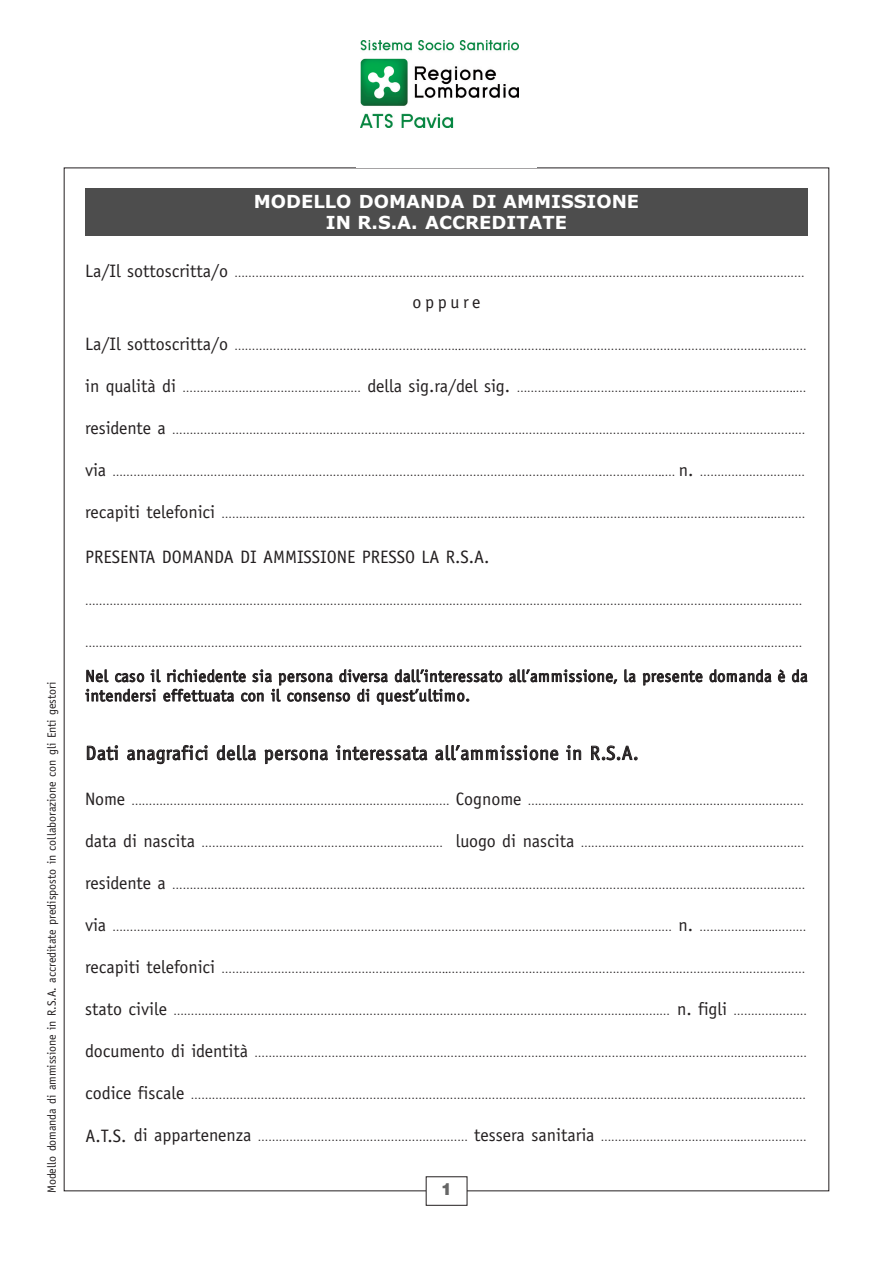
<style>
.page{position:relative;width:893px;height:1263px;background:#fff}
.page>*{position:absolute;margin:0;border:0;box-sizing:border-box;transform-origin:0 0}
.t1{font:19.5px "Officina Sans";letter-spacing:.03em;color:#231f20}
.t2{font:18px "Officina Sans";color:#231f20}
.t3{font:700 18px/21.6px "Verdana";color:#fff;text-align:center}
.t4{font:16.5px/19.5px "Officina Sans";letter-spacing:.025em;color:#231f20}
.t5{font:900 16.5px "Helvetica";color:#666}
.t6{font:12px "Officina Sans";color:#231f20}
.t7{font:10.5px "Officina Sans";color:#231f20}
.s1{font-size:18px}
</style>
<div class="page">
<div style="left:426px;top:1176px;width:41px;height:30px;border:1px solid #231f20"></div>
<div style="left:85px;top:188px;width:723px;height:48px;background:#4d4d4d"></div>
<img style="left:360px;top:40px;width:158px;height:88px">
<p class="t6" style="left:47px;top:1193px;width:513px;rotate:-90deg">Modello domanda di ammissione in R.S.A. accreditate predisposto in collaborazione con gli Enti gestori</p>
<h2 class="t3" style="left:254px;top:191px;width:387px">MODELLO DOMANDA DI AMMISSIONE<br>IN R.S.A. ACCREDITATE</h2>
<p class="t7" style="left:85px;top:269px;width:721px"><span class="s1">La/Il sottoscritta/o</span> …………………………………………………………………………………………………………………………………….…………</p>
<h2 class="t2" style="left:413px;top:295px;width:69px">oppure</h2>
<p class="t7" style="left:85px;top:343px;width:723px"><span class="s1">La/Il sottoscritta/o</span> ………………………………………………………..……………………..…………………………………………………….…………</p>
<p class="t7" style="left:85px;top:385px;width:723px"><span class="s1">in qualità di</span> …………………………………………… <span class="s1">della sig.ra/del sig.</span> ……………………………………………………………………..…</p>
<p class="t7" style="left:85px;top:427px;width:722px"><span class="s1">residente a</span> ……………………………………….………………………………………………………………………………………………………………………</p>
<p class="t7" style="left:85px;top:469px;width:721px"><span class="s1">via</span> …………………………………………………………………………………………………………………………………………..… <span class="s1">n.</span> …………………………</p>
<p class="t7" style="left:85px;top:511px;width:722px"><span class="s1">recapiti telefonici</span> …………………………………………………………………………………………………………………………………………..………</p>
<h2 class="t2" style="left:85px;top:550px;width:406px">PRESENTA DOMANDA DI AMMISSIONE PRESSO LA R.S.A.</h2>
<p class="t7" style="left:85px;top:598px;width:719px">……………………………………………………………………………………………………………………………………………………………………………….……</p>
<p class="t7" style="left:85px;top:640px;width:719px">…………………………………………………………………………………………………………………………………………………………………………….………</p>
<h3 class="t4" style="left:85px;top:668px;width:724px">Nel caso il richiedente sia persona diversa dall’interessato all’ammissione, la presente domanda è da intendersi effettuata con il consenso di quest’ultimo.</h3>
<h1 class="t1" style="left:85px;top:745px;width:555px">Dati anagrafici della persona interessata all’ammissione in R.S.A.</h1>
<p class="t7" style="left:85px;top:797px;width:720px"><span class="s1">Nome</span> ………………………………………………………………………….…… <span class="s1">Cognome</span> ……………………………………………….……………………</p>
<p class="t7" style="left:85px;top:839px;width:721px"><span class="s1">data di nascita</span> …………………………………………………………… <span class="s1">luogo di nascita</span> ……………………………………….………………</p>
<p class="t7" style="left:85px;top:881px;width:722px"><span class="s1">residente a</span> ……………………………………………………………….………………………………………………………………………………………………</p>
<p class="t7" style="left:85px;top:923px;width:723px"><span class="s1">via</span> ……………………………………………….…………………………………………………………………………………………… <span class="s1">n.</span> ……………..…..………</p>
<p class="t7" style="left:85px;top:965px;width:722px"><span class="s1">recapiti telefonici</span> ………………………………………………………..…………………………………………………………………………………………</p>
<p class="t7" style="left:85px;top:1007px;width:723px"><span class="s1">stato civile</span> ………………………………………………………………………………………………………………….………… <span class="s1">n. figli</span> …………………</p>
<p class="t7" style="left:85px;top:1049px;width:723px"><span class="s1">documento di identità</span> ………………………………………………………………………………………………………………………….…….…………</p>
<p class="t7" style="left:85px;top:1091px;width:722px"><span class="s1">codice fiscale</span> ……………………………………………………………………………………………………………………………………….…….……………</p>
<h2 class="t2" style="left:100px;top:1128px;width:153px">S L di appartenenza</h2>
<h2 class="t2" style="left:85px;top:1129px;width:43px">A.T.S.</h2>
<p class="t7" style="left:258px;top:1133px;width:550px">…………………………………………………… <span class="s1">tessera sanitaria</span> …………………………………..………………</p>
<h3 class="t5" style="left:441px;top:1180px;width:13px">1</h3>
</div>
